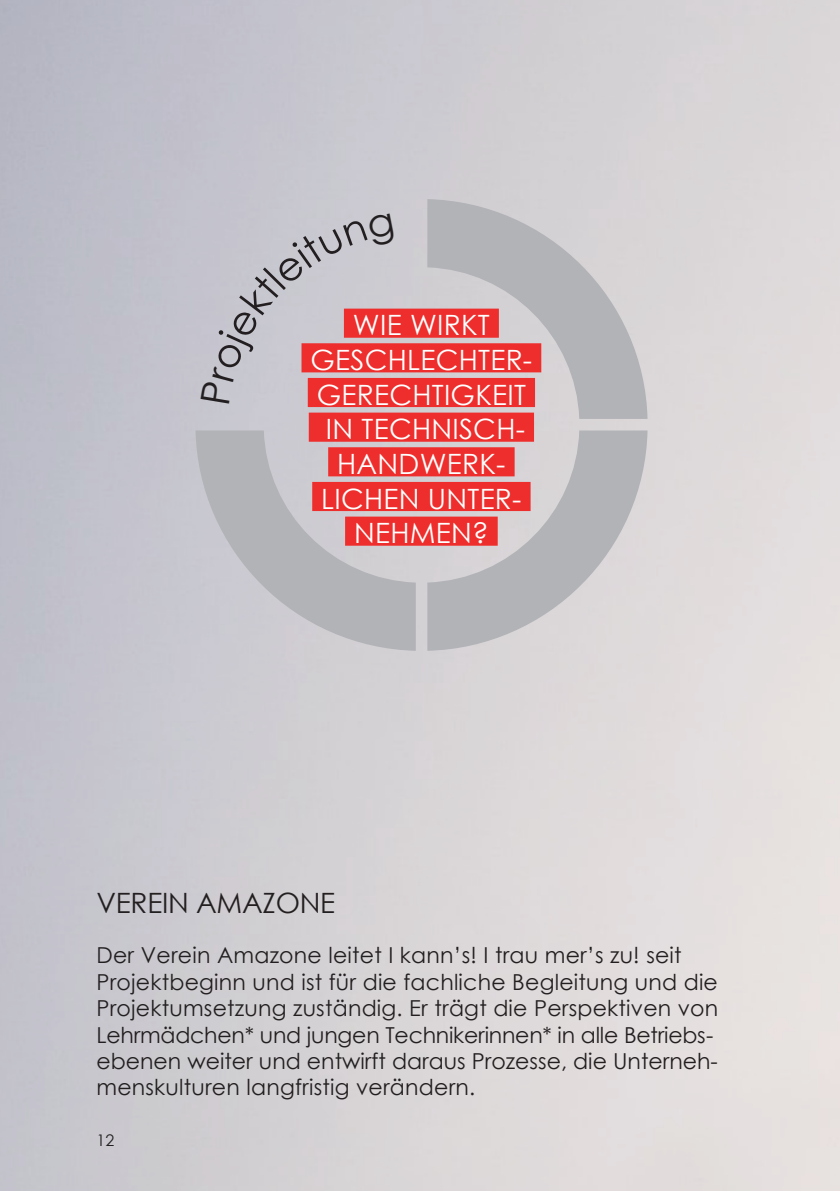
<style>
.page{position:relative;width:840px;height:1191px;background:#fff}
.page>*{position:absolute;margin:0;border:0;box-sizing:border-box;transform-origin:0 0}
.t1{font:28px "Century Gothic";letter-spacing:.01em;color:#fff}
.t2{font:28px "Century Gothic";letter-spacing:-.01em;color:#231f20}
.t3{font:22px/26.4px "Century Gothic";letter-spacing:.01em;color:#231f20}
.t4{font:16px "Century Gothic";color:#231f20}
</style>
<div class="page">
<div style="left:0;top:0;width:839px;height:1191px;background:linear-gradient(to right,#bfbfc9,#e7e1e0)"></div>
<svg style="left:427px;top:199px;width:220px;height:220px;background:#c3c1c5"></svg>
<svg style="left:195px;top:430px;width:220px;height:221px;background:#bfbec4"></svg>
<svg style="left:427px;top:430px;width:220px;height:221px;background:#c6c3c6"></svg>
<div style="left:344px;top:309px;width:154px;height:29px;background:#ee2e2c"></div>
<div style="left:301px;top:343px;width:240px;height:29px;background:#ee2e2c"></div>
<div style="left:307px;top:378px;width:227px;height:29px;background:#ee2e2c"></div>
<div style="left:308px;top:412px;width:225px;height:30px;background:#ee2e2c"></div>
<div style="left:328px;top:447px;width:186px;height:29px;background:#ee2e2c"></div>
<div style="left:312px;top:482px;width:218px;height:29px;background:#ee2e2c"></div>
<div style="left:345px;top:516px;width:152px;height:30px;background:#ee2e2c"></div>
<svg style="left:200px;top:212px;width:195px;height:192px"></svg>
<p class="t1" style="left:353px;top:306px;width:138px">wie wirkt</p>
<p class="t1" style="left:310px;top:340px;width:223px">Geschlechter-</p>
<p class="t1" style="left:316px;top:375px;width:210px">gerec htigkeit</p>
<p class="t1" style="left:325px;top:410px;width:122px">in technisc</p>
<p class="t1" style="left:496px;top:410px;width:30px">h-</p>
<p class="t1" style="left:337px;top:444px;width:43px">handw</p>
<p class="t1" style="left:446px;top:444px;width:60px">erk-</p>
<p class="t1" style="left:321px;top:479px;width:202px">lichen Unter-</p>
<p class="t1" style="left:354px;top:514px;width:136px">nehmen?</p>
<p class="t2" style="left:96px;top:883px;width:140px">Verein Amaz</p>
<p class="t2" style="left:275px;top:883px;width:61px">one</p>
<p class="t3" style="left:96px;top:942px;width:623px">Der Verein Amazone leitet I kann’s! I trau mer’s zu! seit Projektbeginn und ist für die fachliche Begleitung und die Projektumsetzung zuständig. Er trägt die Perspektiven von Lehrmädchen* und jungen Technikerinnen* in alle Betriebs&shy;ebenen weiter und entwirft daraus Prozesse, die Unterneh&shy;menskulturen langfristig verändern.</p>
<p class="t4" style="left:96px;top:1129px;width:19px">12</p>
</div>
